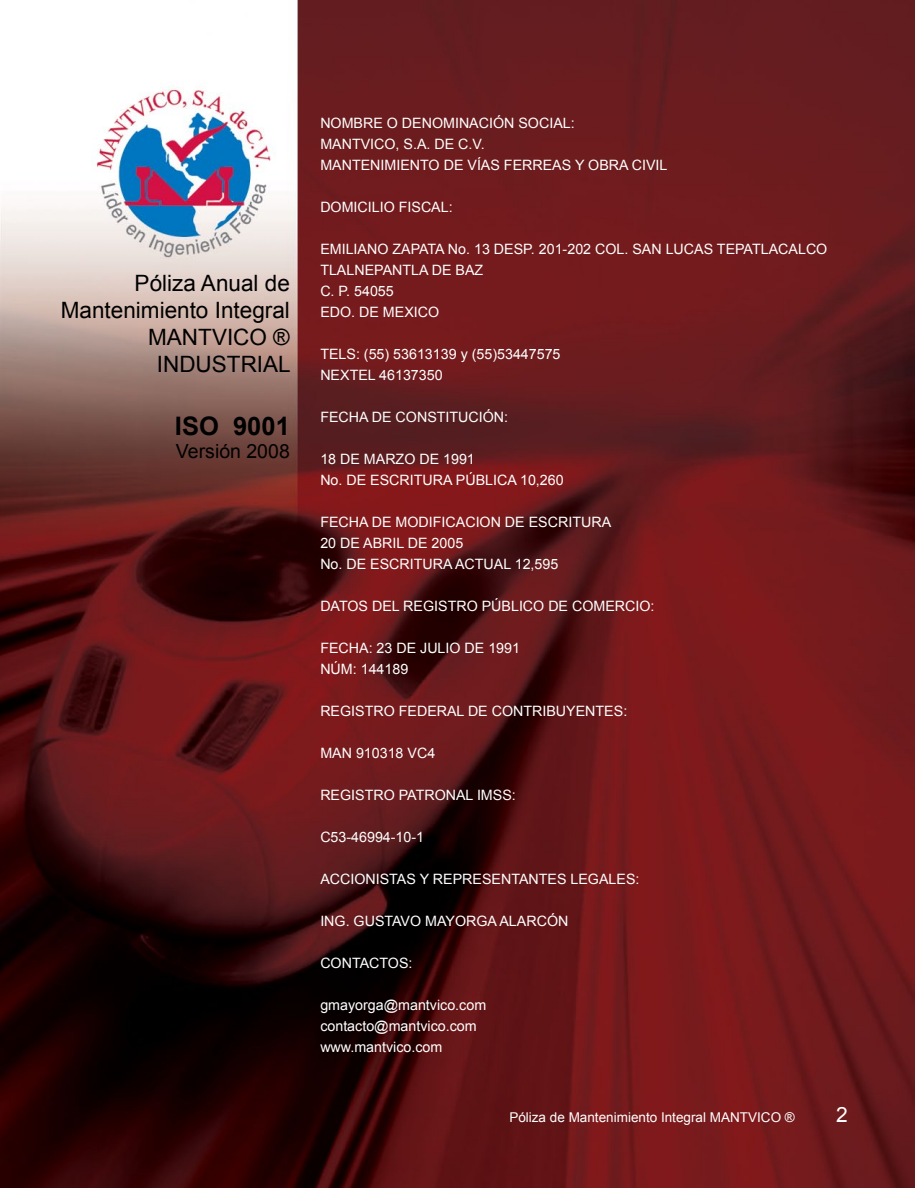
<style>
.page{position:relative;width:915px;height:1188px;background:#fff}
.page>*{position:absolute;margin:0;border:0;box-sizing:border-box;transform-origin:0 0}
.t1{font:700 25.5px "Arial";color:#000}
.t2{font:22.5px/27px "Arial";color:#000;text-align:right}
.t3{font:21px "Arial";color:#fff}
.t4{font:19.5px "Arial";color:#000}
.t5{font:14.25px/21px "Arial";color:#fff}
.t6{font:13.5px "Arial";color:#fff}
</style>
<div class="page">
<img style="left:0;top:0;width:914px;height:1188px">
<h2 class="t2" style="left:61px;top:270px;width:231px">Póliza Anual de<br>Mantenimiento Integral<br>MANTVICO ®<br>INDUSTRIAL</h2>
<h1 class="t1" style="left:175px;top:409px;width:116px">ISO 9001</h1>
<h3 class="t4" style="left:176px;top:439px;width:115px">Versión 2008</h3>
<p class="t5" style="left:320px;top:112px;width:348px">NOMBRE O DENOMINACIÓN SOCIAL:<br>MANTVICO, S.A. DE C.V.<br>MANTENIMIENTO DE VÍAS FERREAS Y OBRA CIVIL</p>
<p class="t5" style="left:320px;top:196px;width:134px">DOMICILIO FISCAL:</p>
<p class="t5" style="left:320px;top:238px;width:508px">EMILIANO ZAPATA No. 13 DESP. 201-202 COL. SAN LUCAS TEPATLACALCO<br>TLALNEPANTLA DE BAZ<br>C. P. 54055<br>EDO. DE MEXICO</p>
<p class="t5" style="left:320px;top:343px;width:242px">TELS: (55) 53613139 y (55)53447575<br>NEXTEL 46137350</p>
<p class="t5" style="left:320px;top:406px;width:189px">FECHA DE CONSTITUCIÓN:</p>
<p class="t5" style="left:320px;top:448px;width:245px">18 DE MARZO DE 1991<br>No. DE ESCRITURA PÚBLICA 10,260</p>
<p class="t5" style="left:320px;top:511px;width:292px">FECHA DE MODIFICACION DE ESCRITURA<br>20 DE ABRIL DE 2005<br>No. DE ESCRITURA ACTUAL 12,595</p>
<p class="t5" style="left:320px;top:595px;width:335px">DATOS DEL REGISTRO PÚBLICO DE COMERCIO:</p>
<p class="t5" style="left:320px;top:637px;width:201px">FECHA: 23 DE JULIO DE 1991<br>NÚM: 144189</p>
<p class="t5" style="left:320px;top:700px;width:308px">REGISTRO FEDERAL DE CONTRIBUYENTES:</p>
<p class="t5" style="left:320px;top:742px;width:116px">MAN 910318 VC4</p>
<p class="t5" style="left:320px;top:784px;width:197px">REGISTRO PATRONAL IMSS:</p>
<p class="t5" style="left:320px;top:826px;width:105px">C53-46994-10-1</p>
<p class="t5" style="left:320px;top:868px;width:320px">ACCIONISTAS Y REPRESENTANTES LEGALES:</p>
<p class="t5" style="left:320px;top:910px;width:249px">ING. GUSTAVO MAYORGA ALARCÓN</p>
<p class="t5" style="left:320px;top:952px;width:94px">CONTACTOS:</p>
<p class="t5" style="left:320px;top:994px;width:167px">gmayorga@mantvico.com contacto@mantvico.com www.mantvico.com</p>
<p class="t6" style="left:509px;top:1108px;width:287px">Póliza de Mantenimiento Integral MANTVICO ®</p>
<h3 class="t3" style="left:836px;top:1101px;width:13px">2</h3>
</div>
